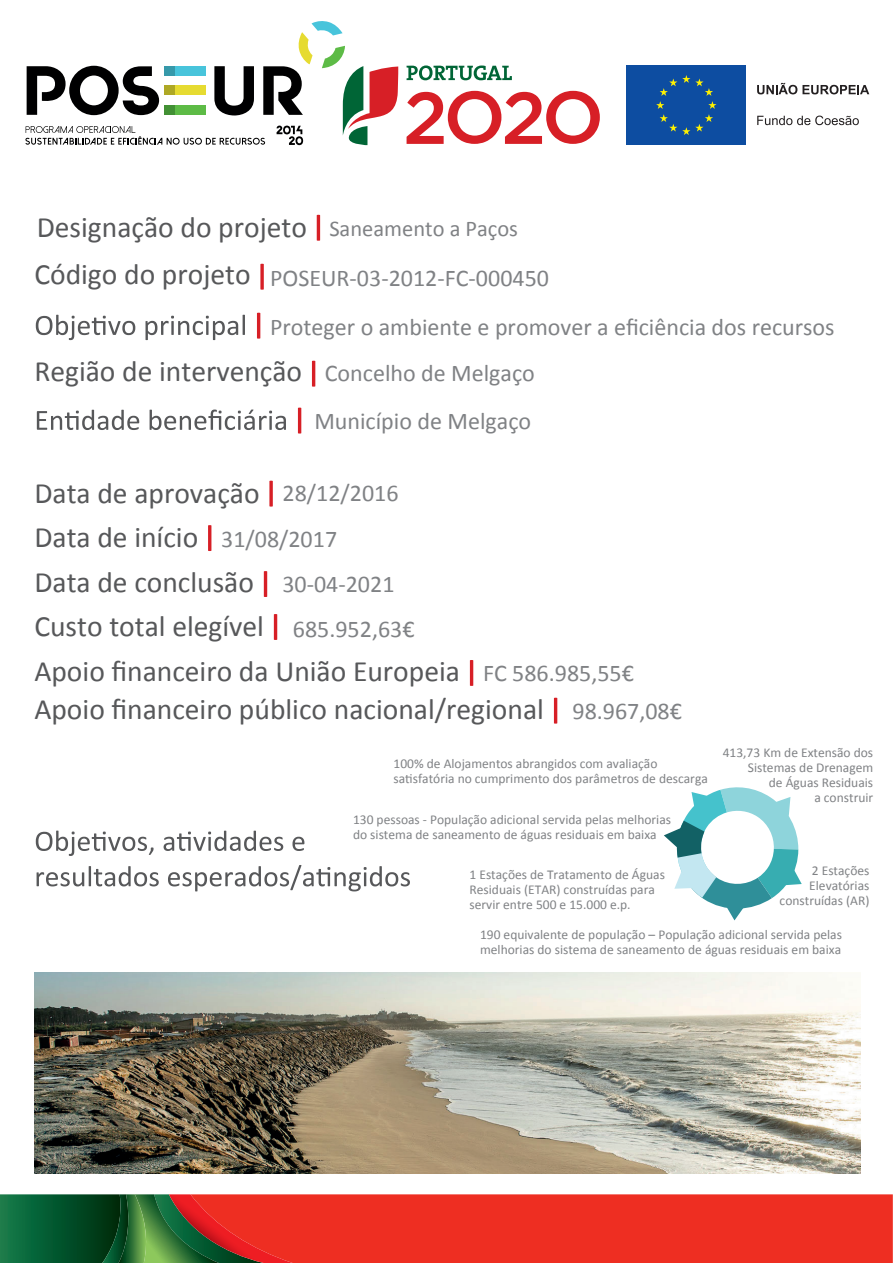
<style>
.page{position:relative;width:893px;height:1263px;background:#fff}
.page>*{position:absolute;margin:0;border:0;box-sizing:border-box;transform-origin:0 0}
.t1{font:29.55px/44.4px "Calibri";color:#57585a}
.t2{font:24px "Calibri";color:#808285}
.t3{font:22.5px "Calibri";color:#808285}
.t4{font:13.5px/15px "Calibri";color:#808285}
.s1{font-size:24px;color:#808285}
</style>
<div class="page">
<div style="left:293px;top:1194px;width:600px;height:69px;background:#ee2e22"></div>
<svg style="left:0;top:1194px;width:293px;height:69px;background:#59512e"></svg>
<svg style="left:317px;top:215px;width:3px;height:26px"></svg>
<svg style="left:260px;top:264px;width:4px;height:26px"></svg>
<svg style="left:36px;top:315px;width:209px;height:25px"></svg>
<svg style="left:257px;top:313px;width:3px;height:26px"></svg>
<svg style="left:312px;top:361px;width:3px;height:26px"></svg>
<svg style="left:37px;top:409px;width:249px;height:21px"></svg>
<svg style="left:298px;top:408px;width:3px;height:25px"></svg>
<svg style="left:269px;top:481px;width:4px;height:26px"></svg>
<svg style="left:208px;top:525px;width:3px;height:26px"></svg>
<svg style="left:264px;top:571px;width:3px;height:26px"></svg>
<svg style="left:274px;top:614px;width:3px;height:26px"></svg>
<svg style="left:470px;top:660px;width:3px;height:26px"></svg>
<svg style="left:554px;top:698px;width:3px;height:26px"></svg>
<svg style="left:36px;top:830px;width:268px;height:26px"></svg>
<svg style="left:37px;top:865px;width:373px;height:26px"></svg>
<img style="left:34px;top:973px;width:827px;height:200px">
<svg style="left:407px;top:91px;width:193px;height:53px"></svg>
<svg style="left:407px;top:65px;width:105px;height:15px"></svg>
<svg style="left:757px;top:83px;width:112px;height:11px"></svg>
<svg style="left:757px;top:116px;width:102px;height:9px"></svg>
<div style="left:627px;top:65px;width:119px;height:80px;background:#0d4da1"></div>
<svg style="left:656px;top:75px;width:60px;height:60px"></svg>
<svg style="left:25px;top:21px;width:373px;height:124px"></svg>
<svg style="left:664px;top:787px;width:138px;height:133px"></svg>
<h1 class="t1" style="left:34px;top:203px;width:274px;line-height:47.4px">Designação do projeto<br>Código do projeto</h1>
<h2 class="t2" style="left:270px;top:310px;width:566px">Proteger o ambiente e promover a eficiência dos recursos</h2>
<h3 class="t3" style="left:329px;top:213px;width:190px">Saneamento a Paços</h3>
<h2 class="t2" style="left:270px;top:261px;width:280px">POSEUR-03-2012-FC-000450</h2>
<h1 class="t1" style="left:34px;top:348px;width:269px">Região de intervenção</h1>
<h2 class="t2" style="left:325px;top:357px;width:212px">Concelho de Melgaço</h2>
<h2 class="t2" style="left:314px;top:404px;width:218px">Município de Melgaço</h2>
<h1 class="t1" style="left:34px;top:470px;width:601px">Data de aprovação <span class="s1">28/12/2016<br></span>Data de início <span class="s1">31/08/2017<br></span>Data de conclusão <span class="s1">30-04-2021<br></span>Custo total elegível <span class="s1">685.952,63€<br></span>Apoio financeiro da União Europeia <span class="s1">FC 586.985,55€</span></h1>
<h1 class="t1" style="left:34px;top:686px;width:649px">Apoio financeiro público nacional/regional <span class="s1">98.967,08€</span></h1>
<p class="t4" style="left:394px;top:756px;width:316px">100% de Alojamentos abrangidos com avaliação satisfatória no cumprimento dos parâmetros de descarga</p>
<p class="t4" style="left:353px;top:812px;width:320px">130 pessoas - População adicional servida pelas melhorias do sistema de saneamento de águas residuais em baixa</p>
<p class="t4" style="left:723px;top:745px;width:152px;text-align:right">413,73 Km de Extensão dos<br>Sistemas de Drenagem<br>de Águas Residuais<br>a construir</p>
<p class="t4" style="left:780px;top:862px;width:91px;text-align:right">2 Estações<br>Elevatórias construídas (AR)</p>
<p class="t4" style="left:470px;top:867px;width:197px">1 Estações de Tratamento de Águas<br>Residuais (ETAR) construídas para servir entre 500 e 15.000 e.p.</p>
<p class="t4" style="left:480px;top:926px;width:363px">190 equivalente de população – População adicional servida pelas melhorias do sistema de saneamento de águas residuais em baixa</p>
</div>
